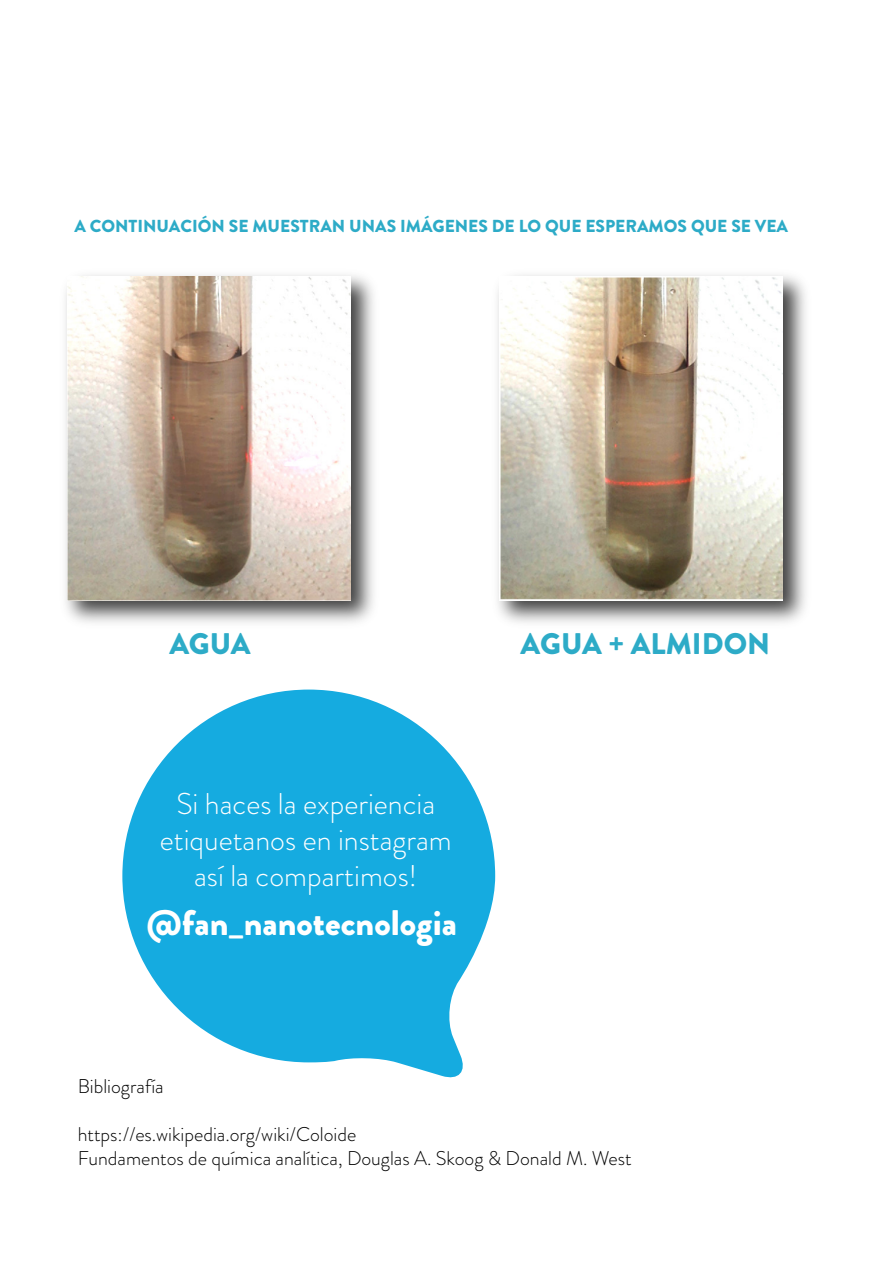
<style>
.page{position:relative;width:893px;height:1263px;background:#fff}
.page>*{position:absolute;margin:0;border:0;box-sizing:border-box;transform-origin:0 0}
.t1{font:900 35.55px "Brandon Grotesque";color:#fff}
.t2{font:300 30px/36px "Brandon Grotesque";color:#fff;text-align:center}
.t3{font:900 29.7px "Brandon Grotesque";color:#2dabc7}
.t4{font:300 19.8px/23.9px "Brandon Grotesque";color:#000}
.t5{font:900 17.4px "Brandon Grotesque";color:#2dabc7}
</style>
<div class="page">
<img style="left:65px;top:275px;width:309px;height:348px">
<img style="left:67px;top:276px;width:284px;height:324px">
<img style="left:497px;top:275px;width:309px;height:348px">
<img style="left:499px;top:276px;width:284px;height:324px">
<svg style="left:122px;top:689px;width:373px;height:389px;fill:#15abe0"></svg>
<p class="t5" style="left:74px;top:213px;width:715px">A CONTINUACIÓN SE MUESTRAN UNAS IMÁGENES DE LO QUE ESPERAMOS QUE SE VEA</p>
<h3 class="t3" style="left:169px;top:622px;width:83px">AGUA</h3>
<h3 class="t3" style="left:521px;top:622px;width:251px">AGUA + ALMIDON</h3>
<h2 class="t2" style="left:160px;top:785px;width:294px">Si haces la experiencia etiquetanos en instagram así la compartimos!</h2>
<h1 class="t1" style="left:147px;top:897px;width:312px">@fan_nanotecnologia</h1>
<p class="t4" style="left:78px;top:1074px;width:88px">Bibliografía</p>
<p class="t4" style="left:78px;top:1122px;width:555px">https://es.wikipedia.org/wiki/Coloide<br>Fundamentos de química analítica, Douglas A. Skoog &amp; Donald M. West</p>
</div>
